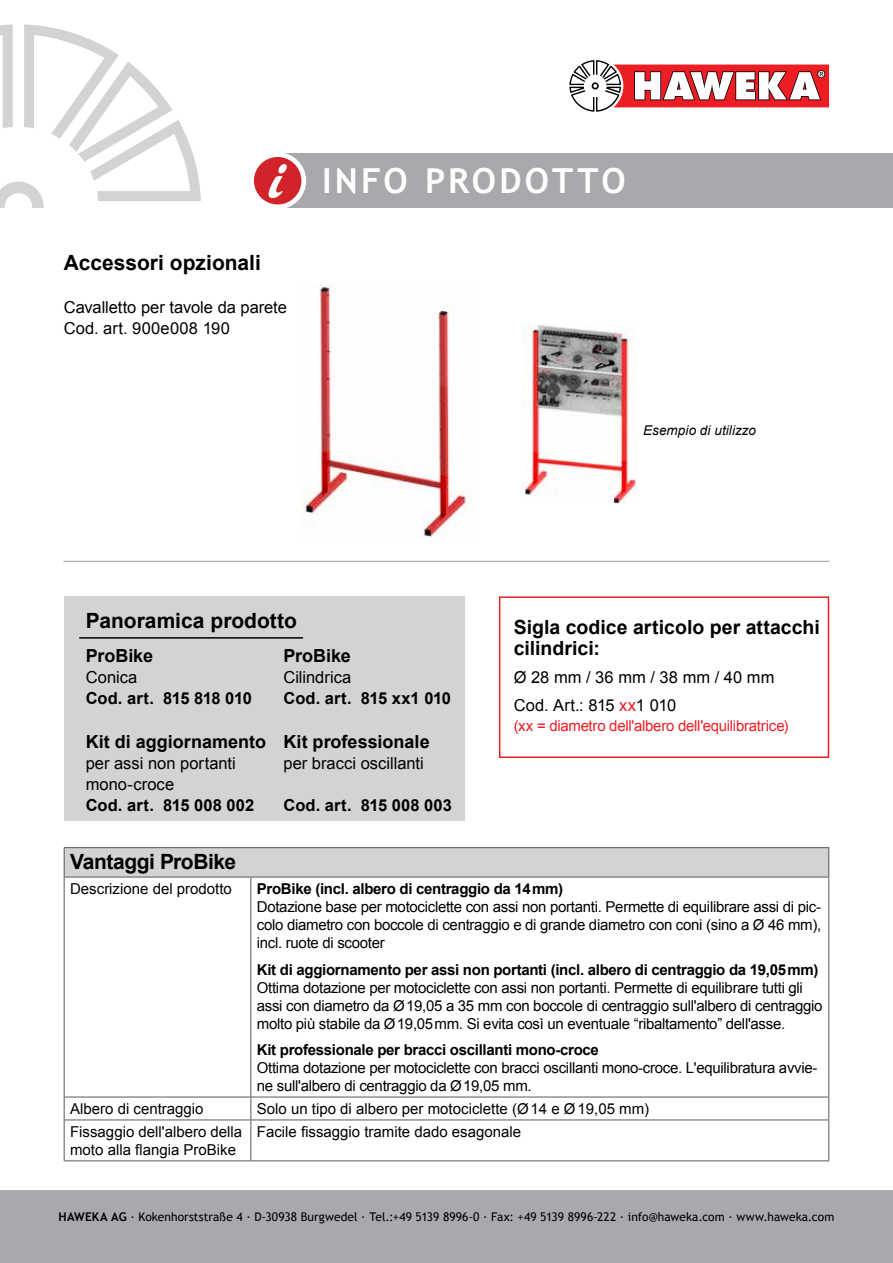
<style>
.page{position:relative;width:893px;height:1263px;background:#fff}
.page>*{position:absolute;margin:0;border:0;box-sizing:border-box;transform-origin:0 0}
.t1{font:700 34.5px "Trebuchet MS";letter-spacing:.09em;color:#fff}
.t2{font:700 21px "Arial";color:#000}
.t3{font:700 21px "Arial";letter-spacing:-.02em;color:#000}
.t4{font:700 19.5px/21px "Arial";color:#000}
.t5{font:700 18px "Arial";color:#000}
.t6{font:16.5px/28px "Arial";color:#000}
.t7{font:700 16.5px "Arial";color:#000}
.t8{font:700 16.5px "Arial";letter-spacing:-.025em;color:#000}
.t9{font:15px/18px "Arial";letter-spacing:-.02em;color:#000}
.t10{font:15px/18px "Arial";color:#000}
.t11{font:700 15px "Arial";letter-spacing:-.02em;color:#000}
.t12{font:15px "Arial";letter-spacing:-.015em;color:#ed1d24}
.t13{font:italic 13.5px "Arial";letter-spacing:.01em;color:#000}
.t14{font:12px "Trebuchet MS";letter-spacing:.005em;color:#000}
.s1{color:#ed1d24}
.s2{font-weight:700}
</style>
<div class="page">
<div style="left:276px;top:153px;width:617px;height:55px;background:#a7a9ac"></div>
<div style="left:249px;top:152px;width:57px;height:57px;background:#fff;border-radius:50%"></div>
<div style="left:254px;top:157px;width:47px;height:47px;background:#d2232a;border-radius:50%"></div>
<svg style="left:268px;top:164px;width:19px;height:34px"></svg>
<svg style="left:569px;top:60px;width:260px;height:52px"></svg>
<div style="left:0;top:1191px;width:893px;height:72px;background:#a7a9ac"></div>
<svg style="left:0;top:24px;width:201px;height:184px"></svg>
<div style="left:64px;top:596px;width:401px;height:225px;background:#d1d3d4"></div>
<div style="left:499px;top:596px;width:330px;height:162px;border:2px solid #ed1d24"></div>
<div style="left:64px;top:848px;width:765px;height:29px;background:#d1d3d4"></div>
<hr style="left:64px;top:847px;width:187px;height:1px;background:#58595b">
<svg style="left:64px;top:848px;width:1px;height:29px"></svg>
<hr style="left:251px;top:847px;width:578px;height:1px;background:#58595b">
<svg style="left:828px;top:848px;width:1px;height:29px"></svg>
<hr style="left:64px;top:877px;width:187px;height:1px;background:#58595b">
<hr style="left:64px;top:877px;width:1px;height:220px;background:#58595b">
<hr style="left:251px;top:877px;width:578px;height:1px;background:#58595b">
<hr style="left:250px;top:877px;width:1px;height:220px;background:#58595b">
<hr style="left:828px;top:877px;width:1px;height:220px;background:#58595b">
<hr style="left:64px;top:1097px;width:187px;height:1px;background:#58595b">
<svg style="left:64px;top:1097px;width:1px;height:22px"></svg>
<hr style="left:251px;top:1097px;width:578px;height:1px;background:#58595b">
<svg style="left:250px;top:1097px;width:1px;height:22px"></svg>
<svg style="left:828px;top:1097px;width:1px;height:22px"></svg>
<hr style="left:64px;top:1119px;width:187px;height:1px;background:#58595b">
<hr style="left:64px;top:1120px;width:1px;height:40px;background:#58595b">
<hr style="left:251px;top:1119px;width:578px;height:1px;background:#58595b">
<hr style="left:250px;top:1120px;width:1px;height:40px;background:#58595b">
<hr style="left:828px;top:1120px;width:1px;height:40px;background:#58595b">
<hr style="left:64px;top:1160px;width:187px;height:1px;background:#58595b">
<hr style="left:251px;top:1160px;width:578px;height:1px;background:#58595b">
<img style="left:302px;top:285px;width:172px;height:253px">
<img style="left:523px;top:323px;width:115px;height:181px">
<hr style="left:80px;top:637px;width:223px;height:2px;background:#000">
<hr style="left:64px;top:561px;width:765px;height:1px;background:#a7a9ac">
<h2 class="t2" style="left:64px;top:249px;width:199px">Accessori opzionali</h2>
<p class="t6" style="left:64px;top:296px;width:225px;line-height:21px">Cavalletto per tavole da parete<br>Cod. art. 900e008 190</p>
<h1 class="t1" style="left:322px;top:159px;width:305px">INFO PRODOTTO</h1>
<p class="t13" style="left:643px;top:422px;width:114px">Esempio di utilizzo</p>
<h2 class="t2" style="left:86px;top:607px;width:213px">Panoramica prodotto</h2>
<p class="t5" style="left:86px;top:644px;width:69px">ProBike</p>
<p class="t5" style="left:283px;top:644px;width:69px">ProBike</p>
<p class="t6" style="left:86px;top:664px;width:53px">Conica</p>
<p class="t6" style="left:283px;top:664px;width:69px">Cilindrica</p>
<p class="t8" style="left:86px;top:687px;width:168px">Cod. art. 815 818 010</p>
<p class="t7" style="left:283px;top:687px;width:169px">Cod. art. 815 xx1 010</p>
<p class="t5" style="left:86px;top:729px;width:345px">Kit di aggiornamento Kit professionale</p>
<p class="t6" style="left:86px;top:749px;width:152px">per assi non portanti</p>
<p class="t6" style="left:283px;top:749px;width:142px">per bracci oscillanti</p>
<p class="t6" style="left:86px;top:770px;width:90px">mono-croce</p>
<p class="t7" style="left:86px;top:794px;width:170px">Cod. art. 815 008 002</p>
<p class="t7" style="left:283px;top:794px;width:170px">Cod. art. 815 008 003</p>
<h3 class="t4" style="left:514px;top:617px;width:307px">Sigla codice articolo per attacchi cilindrici:</h3>
<p class="t6" style="left:514px;top:663px;width:262px">Ø 28 mm / 36 mm / 38 mm / 40 mm<br>Cod. Art.: 815 <span class="s1">xx</span>1 010</p>
<p class="t12" style="left:514px;top:715px;width:276px">(xx = diametro dell'albero dell'equilibratrice)</p>
<h2 class="t3" style="left:70px;top:847px;width:167px">Vantaggi ProBike</h2>
<p class="t10" style="left:70px;top:880px;width:163px">Descrizione del prodotto</p>
<p class="t11" style="left:257px;top:879px;width:308px">ProBike (incl. albero di centraggio da 14mm)</p>
<p class="t9" style="left:257px;top:898px;width:566px;text-align:justify">Dotazione base per motociclette con assi non portanti. Permette di equilibrare assi di pic&shy;colo diametro con boccole di centraggio e di grande diametro con coni (sino a Ø 46 mm), incl. ruote di scooter</p>
<p class="t11" style="left:257px;top:959px;width:563px">Kit di aggiornamento per assi non portanti (incl. albero di centraggio da 19,05mm)</p>
<p class="t9" style="left:257px;top:978px;width:567px">Ottima dotazione per motociclette con assi non portanti. Permette di equilibrare tutti gli assi con diametro da Ø19,05 a 35 mm con boccole di centraggio sull'albero di centraggio molto più stabile da Ø19,05mm. Si evita così un eventuale “ribaltamento” dell'asse.</p>
<p class="t11" style="left:257px;top:1040px;width:344px">Kit professionale per bracci oscillanti mono-croce</p>
<p class="t9" style="left:257px;top:1059px;width:562px">Ottima dotazione per motociclette con bracci oscillanti mono-croce. L'equilibratura avvie&shy;ne sull'albero di centraggio da Ø19,05 mm.</p>
<p class="t10" style="left:70px;top:1100px;width:135px">Albero di centraggio</p>
<p class="t10" style="left:257px;top:1100px;width:394px">Solo un tipo di albero per motociclette (Ø14 e Ø19,05 mm)</p>
<p class="t10" style="left:70px;top:1123px;width:174px">Fissaggio dell'albero della moto alla flangia ProBike</p>
<p class="t10" style="left:257px;top:1123px;width:266px">Facile fissaggio tramite dado esagonale</p>
<p class="t14" style="left:59px;top:1209px;width:777px"><span class="s2">HAWEKA AG</span> · Kokenhorststraße 4 · D-30938 Burgwedel · Tel.:+49 5139 8996-0 · Fax: +49 5139 8996-222 · info@haweka.com · www.haweka.com</p>
</div>
